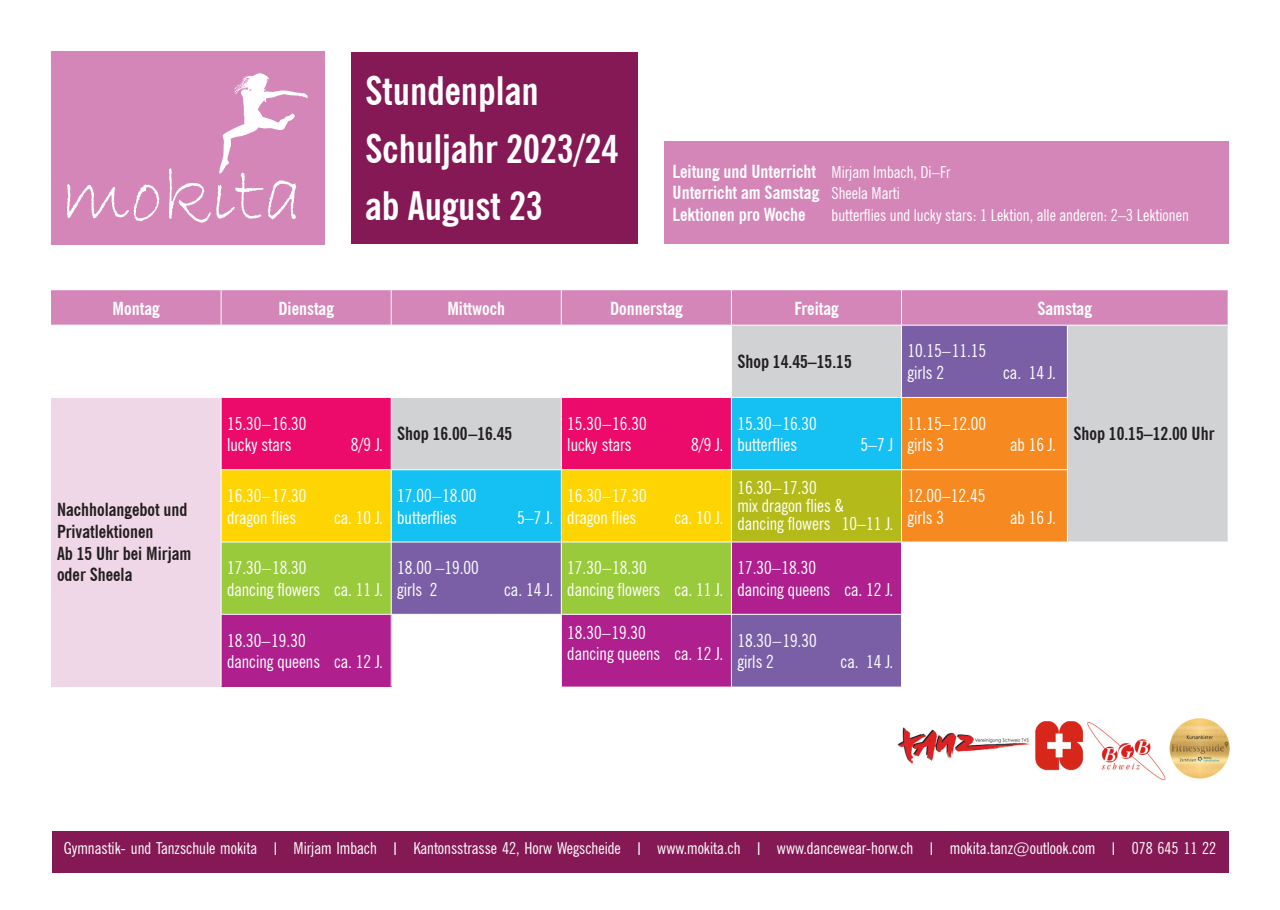
<style>
.page{position:relative;width:1280px;height:910px;background:#fff}
.page>*{position:absolute;margin:0;border:0;box-sizing:border-box;transform-origin:0 0}
.tabellentitel{font:700 condensed 39.15px "News Gothic BT";color:#fff}
.tabellentext{font:condensed 18px "News Gothic BT";color:#fff}
.tabellentext-2{font:700 condensed 18px/21.6px "News Gothic BT";color:#231f20}
.tabellentext-3{font:700 condensed 18px "News Gothic BT";color:#fff}
.tabellentitel-2{font:700 condensed 18px "News Gothic BT";color:#fff}
.text{font:condensed 16.5px "News Gothic BT";color:#fff}
.tabellentext-4{font:condensed 16.5px "News Gothic BT";color:#fff}
.s1{font-weight:400;font-size:16.5px}
.s2{font-size:17.7px}
</style>
<div class="page">
<div style="left:52px;top:831px;width:1176px;height:41px;background:#851955"></div>
<div style="left:351px;top:52px;width:286px;height:192px;background:#851955"></div>
<div style="left:51px;top:290px;width:1177px;height:35px;background:#d586b9"></div>
<svg style="left:732px;top:326px;width:496px;height:216px;background:#bfbbcb"></svg>
<div style="left:51px;top:397px;width:170px;height:290px;background:#f0d7e7"></div>
<div style="left:732px;top:398px;width:169px;height:71px;background:#15c0f2"></div>
<div style="left:902px;top:398px;width:165px;height:144px;background:#f6891f"></div>
<div style="left:731px;top:470px;width:170px;height:72px;background:#b3ba19"></div>
<svg style="left:222px;top:398px;width:509px;height:216px;background:#ba8f71"></svg>
<svg style="left:562px;top:543px;width:339px;height:144px;background:#9c5a7f"></svg>
<div style="left:221px;top:614px;width:170px;height:73px;background:#af1f8d"></div>
<hr style="left:221px;top:290px;width:1px;height:35px;background:#fff">
<hr style="left:391px;top:290px;width:1px;height:35px;background:#fff">
<hr style="left:561px;top:290px;width:1px;height:35px;background:#fff">
<hr style="left:731px;top:290px;width:1px;height:35px;background:#fff">
<hr style="left:901px;top:290px;width:1px;height:35px;background:#fff">
<hr style="left:901px;top:326px;width:1px;height:71px;background:#fff">
<hr style="left:1067px;top:326px;width:1px;height:71px;background:#fff">
<hr style="left:51px;top:397px;width:170px;height:1px;background:#fff">
<hr style="left:391px;top:398px;width:1px;height:71px;background:#fff">
<hr style="left:561px;top:398px;width:1px;height:71px;background:#fff">
<hr style="left:731px;top:397px;width:170px;height:1px;background:#fff">
<hr style="left:901px;top:397px;width:167px;height:1px;background:#fff">
<hr style="left:901px;top:398px;width:1px;height:71px;background:#fff">
<hr style="left:1067px;top:398px;width:1px;height:71px;background:#fff">
<hr style="left:221px;top:469px;width:170px;height:1px;background:#fff">
<hr style="left:391px;top:469px;width:170px;height:1px;background:#fff">
<hr style="left:391px;top:470px;width:1px;height:72px;background:#fff">
<hr style="left:561px;top:469px;width:171px;height:1px;background:#fff">
<hr style="left:561px;top:470px;width:1px;height:72px;background:#fff">
<hr style="left:901px;top:469px;width:167px;height:1px;background:#fff">
<hr style="left:1067px;top:470px;width:1px;height:72px;background:#fff">
<hr style="left:731px;top:469px;width:171px;height:1px;background:#fff">
<hr style="left:731px;top:470px;width:1px;height:72px;background:#fff">
<hr style="left:901px;top:470px;width:1px;height:72px;background:#fff">
<hr style="left:221px;top:542px;width:171px;height:1px;background:#fff">
<hr style="left:391px;top:542px;width:1px;height:72px;background:#fff">
<hr style="left:561px;top:542px;width:170px;height:1px;background:#fff">
<hr style="left:561px;top:542px;width:1px;height:72px;background:#fff">
<hr style="left:731px;top:542px;width:1px;height:72px;background:#fff">
<hr style="left:391px;top:542px;width:171px;height:1px;background:#fff">
<hr style="left:221px;top:614px;width:171px;height:1px;background:#fff">
<hr style="left:561px;top:614px;width:171px;height:1px;background:#fff">
<hr style="left:221px;top:615px;width:1px;height:72px;background:#fff">
<hr style="left:731px;top:614px;width:171px;height:1px;background:#fff">
<hr style="left:731px;top:615px;width:1px;height:72px;background:#fff">
<div style="left:51px;top:51px;width:273px;height:193px;background:#d586b9"></div>
<svg style="left:67px;top:184px;width:92px;height:37px"></svg>
<svg style="left:169px;top:72px;width:139px;height:151px"></svg>
<img style="left:898px;top:718px;width:332px;height:63px">
<div style="left:664px;top:142px;width:564px;height:102px;background:#d586b9"></div>
<p class="tabellentitel" style="left:365px;top:67px;width:175px">Stundenplan</p>
<p class="tabellentitel" style="left:365px;top:125px;width:255px">Schuljahr 2023/24</p>
<p class="tabellentitel" style="left:365px;top:182px;width:179px">ab August 23</p>
<p class="tabellentext-3" style="left:673px;top:160px;width:279px">Leitung und Unterricht <span class="s1">Mirjam Imbach, Di–Fr</span></p>
<p class="tabellentext-3" style="left:673px;top:182px;width:229px">Unterricht am Samstag <span class="s1">Sheela Marti</span></p>
<p class="tabellentext-3" style="left:673px;top:204px;width:134px">Lektionen pro Woche</p>
<p class="tabellentext-4" style="left:832px;top:205px;width:359px">butterflies und lucky stars: 1 Lektion, alle anderen: 2–3 Lektionen</p>
<p class="tabellentitel-2" style="left:113px;top:297px;width:48px">Montag</p>
<p class="tabellentitel-2" style="left:279px;top:297px;width:57px">Dienstag</p>
<p class="tabellentitel-2" style="left:447px;top:297px;width:59px">Mittwoch</p>
<p class="tabellentitel-2" style="left:610px;top:297px;width:74px">Donnerstag</p>
<p class="tabellentitel-2" style="left:794px;top:297px;width:46px">Freitag</p>
<p class="tabellentitel-2" style="left:1037px;top:297px;width:56px">Samstag</p>
<p class="tabellentext-2" style="left:737px;top:351px;width:116px">Shop 14.45–15.15</p>
<p class="tabellentext" style="left:907px;top:340px;width:80px">10.15–11.15</p>
<p class="tabellentext" style="left:907px;top:362px;width:38px">girls 2</p>
<p class="tabellentext" style="left:1003px;top:362px;width:54px">ca. 14 J.</p>
<p class="tabellentext-2" style="left:57px;top:499px;width:132px">Nachholangebot und<br>Privatlektionen</p>
<p class="tabellentext-2" style="left:57px;top:542px;width:136px">Ab 15 Uhr bei Mirjam oder Sheela</p>
<p class="tabellentext" style="left:227px;top:412px;width:81px">15.30–16.30</p>
<p class="tabellentext" style="left:227px;top:434px;width:66px">lucky stars</p>
<p class="tabellentext" style="left:351px;top:434px;width:34px">8/9 J.</p>
<p class="tabellentext-2" style="left:397px;top:423px;width:117px">Shop 16.00–16.45</p>
<p class="tabellentext" style="left:567px;top:412px;width:81px">15.30–16.30</p>
<p class="tabellentext" style="left:567px;top:434px;width:66px">lucky stars</p>
<p class="tabellentext" style="left:691px;top:434px;width:34px">8/9 J.</p>
<p class="tabellentext" style="left:737px;top:412px;width:81px">15.30–16.30</p>
<p class="tabellentext" style="left:737px;top:434px;width:61px">butterflies</p>
<p class="tabellentext" style="left:860px;top:434px;width:34px">5–7 J</p>
<p class="tabellentext" style="left:907px;top:412px;width:80px">11.15–12.00</p>
<p class="tabellentext" style="left:907px;top:434px;width:38px">girls 3</p>
<p class="tabellentext" style="left:1010px;top:434px;width:47px">ab 16 J.</p>
<p class="tabellentext-2" style="left:1073px;top:423px;width:143px">Shop 10.15–12.00 Uhr</p>
<p class="tabellentext" style="left:227px;top:485px;width:81px">16.30–17.30</p>
<p class="tabellentext" style="left:227px;top:506px;width:71px">dragon flies</p>
<p class="tabellentext" style="left:334px;top:506px;width:50px">ca. 10 J.</p>
<p class="tabellentext" style="left:397px;top:485px;width:81px">17.00–18.00</p>
<p class="tabellentext" style="left:397px;top:506px;width:61px">butterflies</p>
<p class="tabellentext" style="left:517px;top:506px;width:38px">5–7 J.</p>
<p class="tabellentext" style="left:567px;top:485px;width:81px">16.30–17.30</p>
<p class="tabellentext" style="left:567px;top:506px;width:71px">dragon flies</p>
<p class="tabellentext" style="left:674px;top:506px;width:50px">ca. 10 J.</p>
<p class="tabellentext" style="left:737px;top:477px;width:81px">16.30–17.30</p>
<p class="tabellentext" style="left:737px;top:495px;width:108px">mix dragon flies &amp;</p>
<p class="tabellentext" style="left:737px;top:513px;width:157px">dancing flowers 10–11 J.</p>
<p class="tabellentext" style="left:907px;top:485px;width:79px">12.00–12.45</p>
<p class="tabellentext" style="left:907px;top:506px;width:38px">girls 3</p>
<p class="tabellentext" style="left:1010px;top:506px;width:47px">ab 16 J.</p>
<p class="tabellentext" style="left:227px;top:557px;width:81px">17.30–18.30</p>
<p class="tabellentext" style="left:227px;top:578px;width:158px">dancing flowers ca. 11 J.</p>
<p class="tabellentext" style="left:397px;top:557px;width:83px">18.00 –19.00</p>
<p class="tabellentext" style="left:397px;top:578px;width:42px">girls 2</p>
<p class="tabellentext" style="left:504px;top:578px;width:50px">ca. 14 J.</p>
<p class="tabellentext" style="left:567px;top:557px;width:81px">17.30–18.30</p>
<p class="tabellentext" style="left:567px;top:578px;width:158px">dancing flowers ca. 11 J.</p>
<p class="tabellentext" style="left:737px;top:557px;width:80px">17.30–18.30</p>
<p class="tabellentext" style="left:737px;top:578px;width:158px">dancing queens ca. 12 J.</p>
<p class="tabellentext" style="left:227px;top:629px;width:80px">18.30–19.30</p>
<p class="tabellentext" style="left:227px;top:651px;width:158px">dancing queens ca. 12 J.</p>
<p class="tabellentext" style="left:567px;top:621px;width:80px">18.30–19.30</p>
<p class="tabellentext" style="left:567px;top:643px;width:158px">dancing queens ca. 12 J.</p>
<p class="tabellentext" style="left:737px;top:629px;width:81px">18.30–19.30</p>
<p class="tabellentext" style="left:737px;top:651px;width:38px">girls 2</p>
<p class="tabellentext" style="left:841px;top:651px;width:54px">ca. 14 J.</p>
<p class="text" style="left:64px;top:839px;width:1154px">Gymnastik- und Tanzschule mokita <span class="s2">I</span> Mirjam Imbach <span class="s2">I</span> Kantonsstrasse 42, Horw Wegscheide <span class="s2">I</span> www.mokita.ch <span class="s2">I</span> www.dancewear-horw.ch <span class="s2">I</span> mokita.tanz@outlook.com <span class="s2">I</span> 078 645 11 22</p>
</div>
